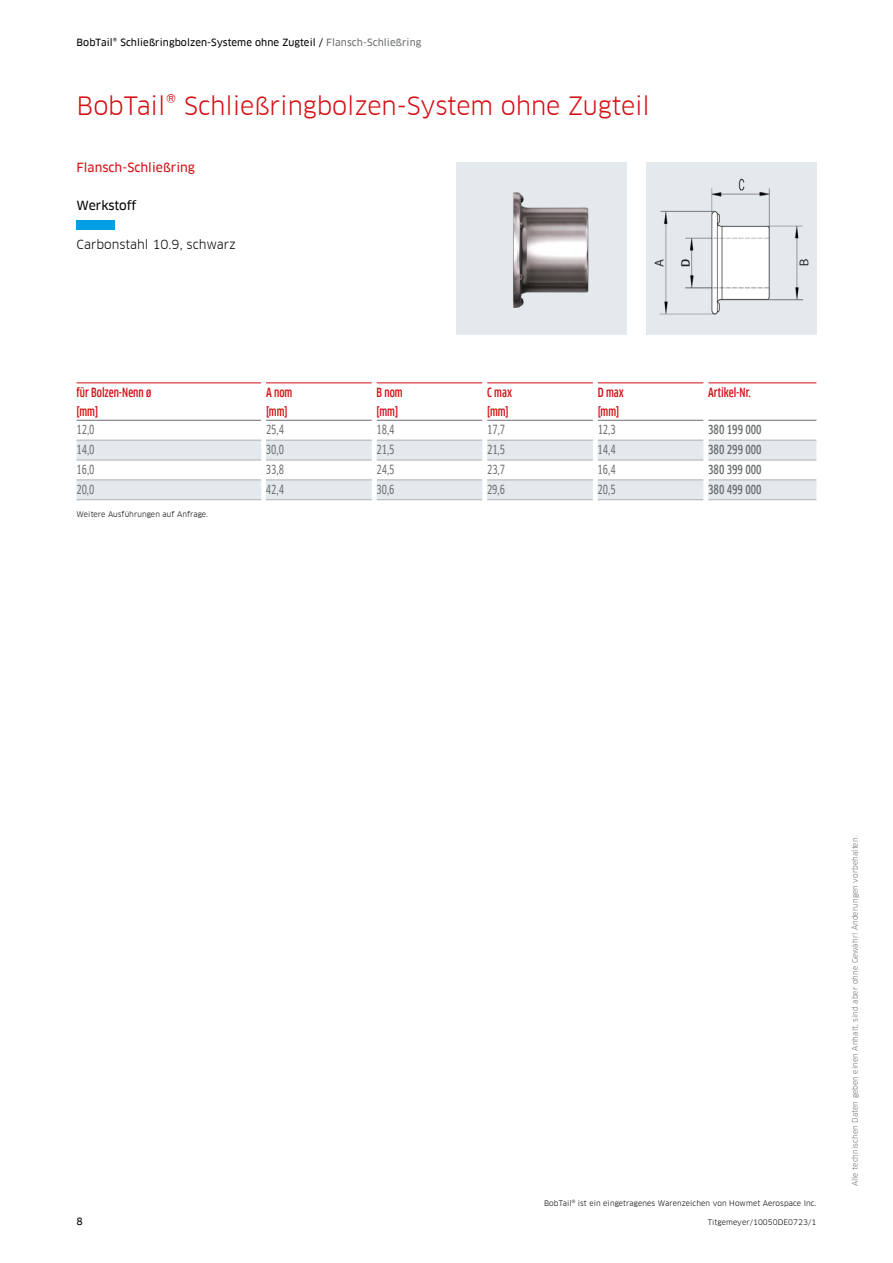
<style>
.page{position:relative;width:893px;height:1263px;background:#fff}
.page>*{position:absolute;margin:0;border:0;box-sizing:border-box;transform-origin:0 0}
.t1{font:24.75px "Clan Offc Pro";letter-spacing:-.005em;color:#d40f14}
.t2{font:12.3px "Clan Offc Pro Cond News";color:#6b6e6e}
.t3{font:500 condensed 12.3px/19.2px "Clan Offc Pro";color:#d40f14}
.t4{font:500 condensed 12.3px "Clan Offc Pro";color:#6b6e6e}
.t5{font:12.3px "Clan Offc Pro";color:#000}
.t6{font:12.3px "Clan Offc Pro News";color:#d40f14}
.t7{font:12.3px "Clan Offc Pro News";letter-spacing:-.01em;color:#000}
.t8{font:9.75px "Clan Offc Pro News";letter-spacing:.01em;color:#000}
.t9{font:7.5px "Clan Offc Pro";letter-spacing:.01em;color:#000}
.t10{font:7.5px "Clan Offc Pro";letter-spacing:.01em;color:#6b6e6e}
.s1{color:#6b6e6e}
</style>
<div class="page">
<img style="left:646px;top:164px;width:170px;height:170px">
<img style="left:456px;top:164px;width:170px;height:170px">
<svg style="left:77px;top:441px;width:739px;height:58px"></svg>
<hr style="left:77px;top:383px;width:184px;height:1px;background:#d40f14">
<hr style="left:266px;top:383px;width:106px;height:1px;background:#d40f14">
<hr style="left:377px;top:383px;width:105px;height:1px;background:#d40f14">
<hr style="left:487px;top:383px;width:106px;height:1px;background:#d40f14">
<hr style="left:598px;top:383px;width:105px;height:1px;background:#d40f14">
<hr style="left:708px;top:383px;width:108px;height:1px;background:#d40f14">
<hr style="left:77px;top:420px;width:184px;height:1px;background:#6b6e6e">
<hr style="left:266px;top:420px;width:106px;height:1px;background:#6b6e6e">
<hr style="left:377px;top:420px;width:105px;height:1px;background:#6b6e6e">
<hr style="left:487px;top:420px;width:106px;height:1px;background:#6b6e6e">
<hr style="left:598px;top:420px;width:105px;height:1px;background:#6b6e6e">
<hr style="left:708px;top:420px;width:108px;height:1px;background:#6b6e6e">
<hr style="left:77px;top:440px;width:184px;height:1px;background:#acafb2">
<hr style="left:266px;top:440px;width:106px;height:1px;background:#acafb2">
<hr style="left:377px;top:440px;width:105px;height:1px;background:#acafb2">
<hr style="left:487px;top:440px;width:106px;height:1px;background:#acafb2">
<hr style="left:598px;top:440px;width:105px;height:1px;background:#acafb2">
<hr style="left:708px;top:440px;width:108px;height:1px;background:#acafb2">
<hr style="left:77px;top:460px;width:184px;height:1px;background:#acafb2">
<hr style="left:266px;top:460px;width:106px;height:1px;background:#acafb2">
<hr style="left:377px;top:460px;width:105px;height:1px;background:#acafb2">
<hr style="left:487px;top:460px;width:106px;height:1px;background:#acafb2">
<hr style="left:598px;top:460px;width:105px;height:1px;background:#acafb2">
<hr style="left:708px;top:460px;width:108px;height:1px;background:#acafb2">
<hr style="left:77px;top:480px;width:184px;height:1px;background:#acafb2">
<hr style="left:266px;top:480px;width:106px;height:1px;background:#acafb2">
<hr style="left:377px;top:480px;width:105px;height:1px;background:#acafb2">
<hr style="left:487px;top:480px;width:106px;height:1px;background:#acafb2">
<hr style="left:598px;top:480px;width:105px;height:1px;background:#acafb2">
<hr style="left:708px;top:480px;width:108px;height:1px;background:#acafb2">
<hr style="left:77px;top:499px;width:184px;height:1px;background:#acafb2">
<hr style="left:266px;top:499px;width:106px;height:1px;background:#acafb2">
<hr style="left:377px;top:499px;width:105px;height:1px;background:#acafb2">
<hr style="left:487px;top:499px;width:106px;height:1px;background:#acafb2">
<hr style="left:598px;top:499px;width:105px;height:1px;background:#acafb2">
<hr style="left:708px;top:499px;width:108px;height:1px;background:#acafb2">
<div style="left:261px;top:440px;width:5px;height:20px;background:#fff"></div>
<div style="left:372px;top:440px;width:5px;height:20px;background:#fff"></div>
<div style="left:482px;top:440px;width:5px;height:20px;background:#fff"></div>
<div style="left:593px;top:440px;width:5px;height:20px;background:#fff"></div>
<div style="left:703px;top:440px;width:5px;height:20px;background:#fff"></div>
<div style="left:261px;top:460px;width:5px;height:20px;background:#fff"></div>
<div style="left:372px;top:460px;width:5px;height:20px;background:#fff"></div>
<div style="left:482px;top:460px;width:5px;height:20px;background:#fff"></div>
<div style="left:593px;top:460px;width:5px;height:20px;background:#fff"></div>
<div style="left:703px;top:460px;width:5px;height:20px;background:#fff"></div>
<div style="left:261px;top:480px;width:5px;height:20px;background:#fff"></div>
<div style="left:372px;top:480px;width:5px;height:20px;background:#fff"></div>
<div style="left:482px;top:480px;width:5px;height:20px;background:#fff"></div>
<div style="left:593px;top:480px;width:5px;height:20px;background:#fff"></div>
<div style="left:703px;top:480px;width:5px;height:20px;background:#fff"></div>
<div style="left:77px;top:220px;width:38px;height:10px;background:#009fe3"></div>
<h3 class="t8" style="left:77px;top:37px;width:346px">BobTail® Schließringbolzen-Systeme ohne Zugteil / <span class="s1">Flansch-Schließring</span></h3>
<h1 class="t1" style="left:77px;top:91px;width:575px">BobTail® Schließringbolzen-System ohne Zugteil</h1>
<h2 class="t6" style="left:77px;top:160px;width:120px">Flansch-Schließring</h2>
<h2 class="t7" style="left:77px;top:199px;width:62px">Werkstoff</h2>
<h2 class="t5" style="left:77px;top:237px;width:161px">Carbonstahl 10.9, schwarz</h2>
<h2 class="t3" style="left:77px;top:383px;width:76px">für Bolzen-Nenn ø [mm]</h2>
<h2 class="t3" style="left:266px;top:383px;width:28px">A nom [mm]</h2>
<h2 class="t3" style="left:377px;top:383px;width:28px">B nom [mm]</h2>
<h2 class="t3" style="left:487px;top:383px;width:26px">C max [mm]</h2>
<h2 class="t3" style="left:598px;top:383px;width:28px">D max [mm]</h2>
<h2 class="t3" style="left:708px;top:383px;width:44px">Artikel-Nr.</h2>
<h2 class="t2" style="left:77px;top:423px;width:20px">12,0</h2>
<h2 class="t2" style="left:266px;top:423px;width:20px">25,4</h2>
<h2 class="t2" style="left:377px;top:423px;width:20px">18,4</h2>
<h2 class="t2" style="left:487px;top:423px;width:20px">17,7</h2>
<h2 class="t2" style="left:598px;top:423px;width:20px">12,3</h2>
<h2 class="t4" style="left:708px;top:423px;width:55px">380 199 000</h2>
<h2 class="t2" style="left:76px;top:443px;width:20px">14,0</h2>
<h2 class="t2" style="left:266px;top:443px;width:20px">30,0</h2>
<h2 class="t2" style="left:377px;top:443px;width:20px">21,5</h2>
<h2 class="t2" style="left:487px;top:443px;width:20px">21,5</h2>
<h2 class="t2" style="left:598px;top:443px;width:20px">14,4</h2>
<h2 class="t4" style="left:708px;top:443px;width:55px">380 299 000</h2>
<h2 class="t2" style="left:76px;top:463px;width:20px">16,0</h2>
<h2 class="t2" style="left:266px;top:463px;width:20px">33,8</h2>
<h2 class="t2" style="left:376px;top:463px;width:20px">24,5</h2>
<h2 class="t2" style="left:487px;top:463px;width:20px">23,7</h2>
<h2 class="t2" style="left:598px;top:463px;width:20px">16,4</h2>
<h2 class="t4" style="left:708px;top:462px;width:55px">380 399 000</h2>
<h2 class="t2" style="left:76px;top:482px;width:20px">20,0</h2>
<h2 class="t2" style="left:266px;top:482px;width:20px">42,4</h2>
<h2 class="t2" style="left:376px;top:482px;width:20px">30,6</h2>
<h2 class="t2" style="left:487px;top:482px;width:20px">29,6</h2>
<h2 class="t2" style="left:598px;top:482px;width:20px">20,5</h2>
<h2 class="t4" style="left:708px;top:482px;width:55px">380 499 000</h2>
<p class="t9" style="left:77px;top:509px;width:133px">Weitere Ausführungen auf Anfrage.</p>
<p class="t9" style="left:544px;top:1198px;width:274px">BobTail<sup>®</sup> ist ein eingetragenes Warenzeichen von Howmet Aerospace Inc.</p>
<h3 class="t8" style="left:77px;top:1215px;width:8px">8</h3>
<p class="t9" style="left:708px;top:1217px;width:110px">Titgemeyer/10050DE0723/1</p>
<p class="t10" style="left:850px;top:1186px;width:352px;rotate:-90deg">Alle technischen Daten geben einen Anhalt, sind aber ohne Gewähr! Änderungen vorbehalten.</p>
</div>
